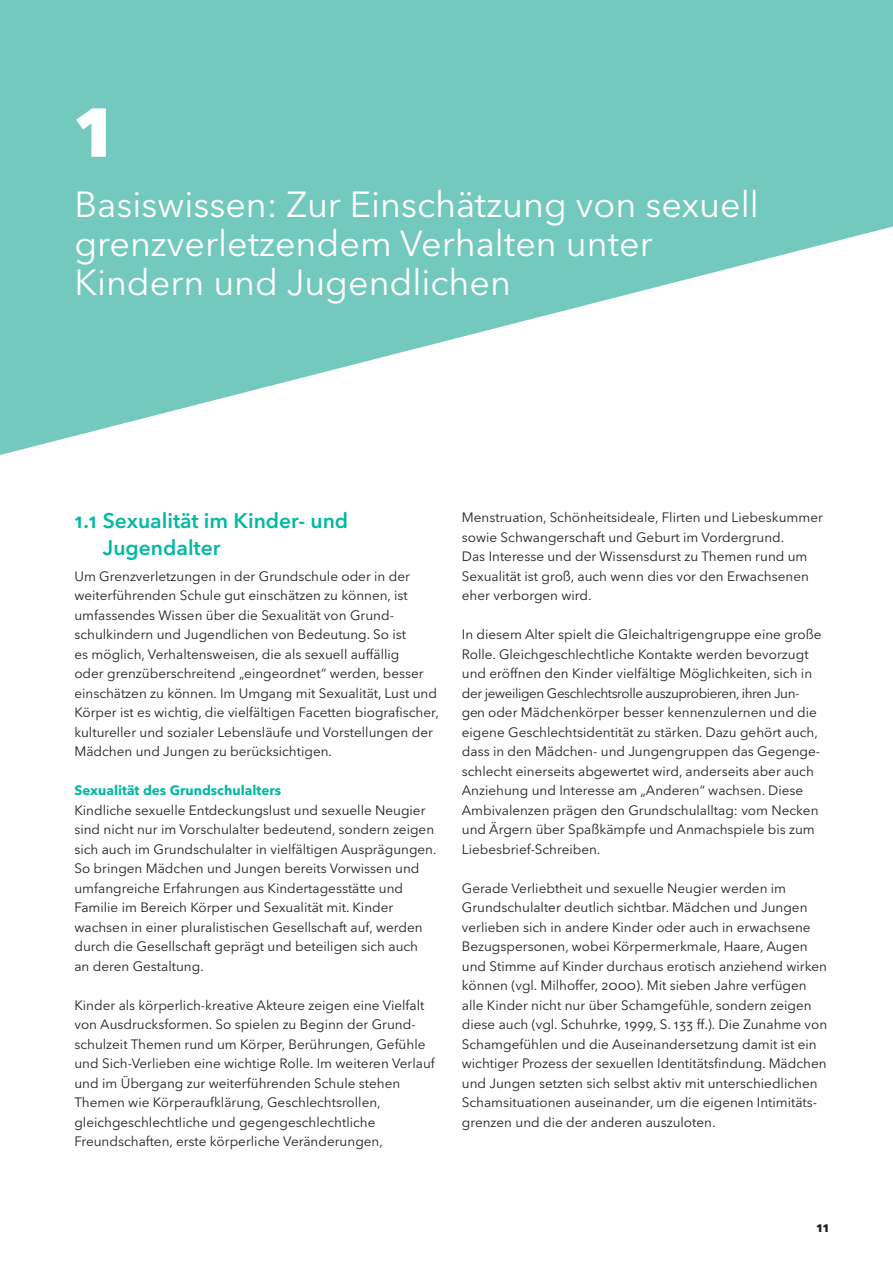
<style>
.page{position:relative;width:893px;height:1263px;background:#fff}
.page>*{position:absolute;margin:0;border:0;box-sizing:border-box;transform-origin:0 0}
.t1{font:700 85.5px "Avenir Next LT Pro";color:#fff}
.t2{font:36px/39px "Avenir Next LT Pro";color:#fff}
.t3{font:600 21px/27px "Avenir Next LT Pro";color:#03b8a4}
.t4{font:13.5px/19.5px "Avenir Next LT Pro";color:#231f20}
.t5{font:700 13.5px "Avenir Next LT Pro";color:#03b8a4}
.t6{font:700 13.5px "Avenir Next LT Pro";color:#231f20}
</style>
<div class="page">
<svg style="left:0;top:0;width:893px;height:457px;fill:#73c9bd"></svg>
<h2 class="t1" style="left:74px;top:74px;width:42px">1</h2>
<h2 class="t2" style="left:74px;top:185px;width:686px">Basiswissen: Zur Einschätzung von sexuell grenzverletzendem Verhalten unter<br>Kindern und Jugendlichen</h2>
<h3 class="t3" style="left:103px;top:507px;width:247px;text-indent:-28px">1.1 Sexualität im Kinder- und<br>Jugendalter</h3>
<p class="t4" style="left:74px;top:566px;width:366px">Um Grenzverletzungen in der Grundschule oder in der weiterführenden Schule gut einschätzen zu können, ist umfassendes Wissen über die Sexualität von Grund&shy;schulkindern und Jugendlichen von Bedeutung. So ist<br>es möglich, Verhaltensweisen, die als sexuell auffällig<br>oder grenzüberschreitend „eingeordnet“ werden, besser einschätzen zu können. Im Umgang mit Sexualität, Lust und Körper ist es wichtig, die vielfältigen Facetten biografscher, kultureller und sozialer Lebensläufe und Vorstellungen der Mädchen und Jungen zu berücksichtigen.</p>
<h4 class="t5" style="left:74px;top:782px;width:208px">Sexualität des Grundschulalters</h4>
<p class="t4" style="left:74px;top:800px;width:364px">Kindliche sexuelle Entdeckungslust und sexuelle Neugier sind nicht nur im Vorschulalter bedeutend, sondern zeigen sich auch im Grundschulalter in vielfältigen Ausprägungen.<br>So bringen Mädchen und Jungen bereits Vorwissen und umfangreiche Erfahrungen aus Kindertagesstätte und Familie im Bereich Körper und Sexualität mit. Kinder wachsen in einer pluralistischen Gesellschaft auf, werden durch die Gesellschaft geprägt und beteiligen sich auch<br>an deren Gestaltung.</p>
<p class="t4" style="left:74px;top:995px;width:362px">Kinder als körperlich-kreative Akteure zeigen eine Vielfalt von Ausdrucksformen. So spielen zu Beginn der Grund&shy;schulzeit Themen rund um Körper, Berührungen, Gefühle und Sich-Verlieben eine wichtige Rolle. Im weiteren Verlauf und im Übergang zur weiterführenden Schule stehen Themen wie Körperaufklärung, Geschlechtsrollen, gleichgeschlechtliche und gegengeschlechtliche Freundschaften, erste körperliche Veränderungen,</p>
<p class="t4" style="left:462px;top:508px;width:363px">Menstruation, Schönheitsideale, Flirten und Liebeskummer sowie Schwangerschaft und Geburt im Vordergrund.<br>Das Interesse und der Wissensdurst zu Themen rund um Sexualität ist groß, auch wenn dies vor den Erwachsenen eher verborgen wird.</p>
<p class="t4" style="left:462px;top:625px;width:361px">In diesem Alter spielt die Gleichaltrigengruppe eine große Rolle. Gleichgeschlechtliche Kontakte werden bevorzugt und eröffnen den Kinder vielfältige Möglichkeiten, sich in der jeweiligen Geschlechtsrolle auszuprobieren, ihren Jun&shy;gen oder Mädchenkörper besser kennenzulernen und die eigene Geschlechtsidentität zu stärken. Dazu gehört auch, dass in den Mädchen- und Jungengruppen das Gegenge&shy;schlecht einerseits abgewertet wird, anderseits aber auch Anziehung und Interesse am „Anderen“ wachsen. Diese Ambivalenzen prägen den Grundschulalltag: vom Necken und Ärgern über Spaßkämpfe und Anmachspiele bis zum Liebesbrief-Schreiben.</p>
<p class="t4" style="left:462px;top:878px;width:367px">Gerade Verliebtheit und sexuelle Neugier werden im Grundschulalter deutlich sichtbar. Mädchen und Jungen verlieben sich in andere Kinder oder auch in erwachsene Bezugspersonen, wobei Körpermerkmale, Haare, Augen und Stimme auf Kinder durchaus erotisch anziehend wirken können (vgl. Milhoffer, 2000). Mit sieben Jahre verfügen alle Kinder nicht nur über Schamgefühle, sondern zeigen diese auch (vgl. Schuhrke, 1999, S. 133 ff.). Die Zunahme von Schamgefühlen und die Auseinandersetzung damit ist ein wichtiger Prozess der sexuellen Identitätsfndung. Mädchen und Jungen setzten sich selbst aktiv mit unterschiedlichen Schamsituationen auseinander, um die eigenen Intimitäts&shy;grenzen und die der anderen auszuloten.</p>
<p class="t6" style="left:816px;top:1219px;width:14px">11</p>
</div>
